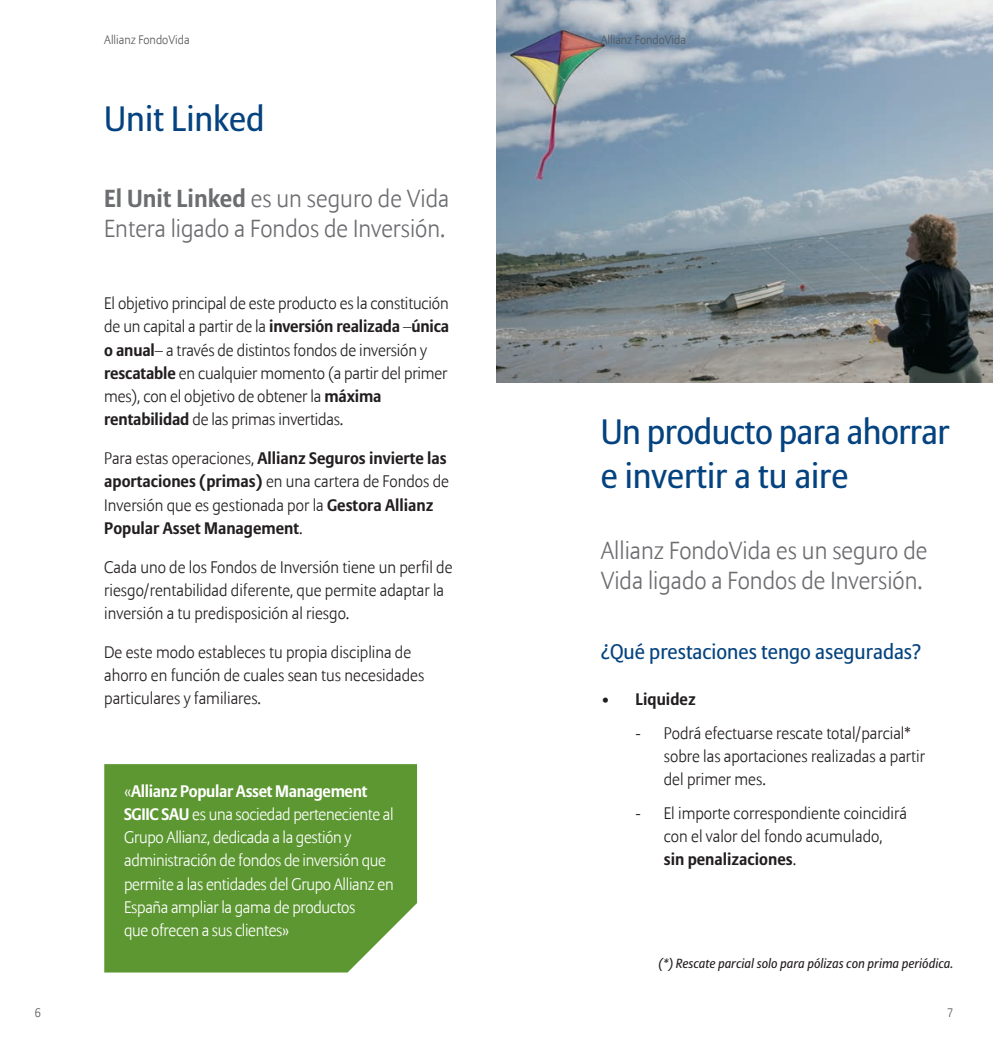
<style>
.page{position:relative;width:993px;height:1042px;background:#fff}
.page>*{position:absolute;margin:0;border:0;box-sizing:border-box;transform-origin:0 0}
.t1{font:35px/43.8px "Allianz Sans";color:#04437f}
.t2{font:300 24.5px/29.8px "Allianz Sans";color:#6c6d70}
.t3{font:21px "Allianz Sans";color:#04437f}
.t4{font:300 16.62px/23.3px "Allianz Sans";color:#231f20}
.t5{font:300 16.62px/23.3px "Allianz Sans";letter-spacing:-.02em;color:#fff}
.t6{font:700 16.62px/23.3px "Allianz Sans";color:#231f20}
.t7{font:italic 13.12px "Allianz Sans";color:#231f20}
.t8{font:300 12.25px "Allianz Sans";color:#57585a}
.s1{font-weight:700}
.s2{font-family:"Allianz Serif"}
.s3{font-weight:300}
</style>
<div class="page">
<img style="left:496px;top:0;width:496px;height:382px">
<div style="left:104px;top:764px;width:313px;height:208px;background:#5c9731"></div>
<p class="t8" style="left:35px;top:1007px;width:8px">6</p>
<p class="t8" style="left:104px;top:35px;width:87px">Allianz FondoVida</p>
<h1 class="t1" style="left:104px;top:100px;width:162px">Unit Linked</h1>
<h2 class="t2" style="left:104px;top:186px;width:346px"><span class="s1">El Unit Linked</span> es un seguro de Vida<br>Entera ligado a Fondos de Inversión.</h2>
<p class="t4" style="left:104px;top:293px;width:346px">El objetivo principal de este producto es la constitución de un capital a partir de la <span class="s1">inversión realizada</span> –<span class="s1">única o anual</span><span class="s2">–</span> a través de distintos fondos de inversión y <span class="s1">rescatable</span> en cualquier momento (a partir del primer mes), con el objetivo de obtener la <span class="s1">máxima rentabilidad</span> de las primas invertidas.</p>
<p class="t6" style="left:104px;top:449px;width:346px"><span class="s3">Para estas operaciones,</span> Allianz Seguros invierte las aportaciones (primas) <span class="s3">en una cartera de Fondos de Inversión que es gestionada por la</span> Gestora Allianz Popular Asset Management<span class="s3">.</span></p>
<p class="t4" style="left:104px;top:556px;width:349px">Cada uno de los Fondos de Inversión tiene un perfil de riesgo/rentabilidad diferente, que permite adaptar la inversión a tu predisposición al riesgo.</p>
<p class="t4" style="left:104px;top:642px;width:321px">De este modo estableces tu propia disciplina de ahorro en función de cuales sean tus necesidades particulares y familiares.</p>
<p class="t5" style="left:124px;top:780px;width:271px">«<span class="s1">Allianz Popular Asset Management SGIIC SAU</span> es una sociedad perteneciente al Grupo Allianz, dedicada a la gestión y administración de fondos de inversión que permite a las entidades del Grupo Allianz en España ampliar la gama de productos<br>que ofrecen a sus clientes»</p>
<p class="t8" style="left:600px;top:35px;width:87px">Allianz FondoVida</p>
<h1 class="t1" style="left:600px;top:412px;width:350px">Un producto para ahorrar e invertir a tu aire</h1>
<h2 class="t2" style="left:600px;top:538px;width:328px">Allianz FondoVida es un seguro de<br>Vida ligado a Fondos de Inversión.</h2>
<p class="t3" style="left:600px;top:642px;width:322px">¿Qué prestaciones tengo aseguradas?</p>
<p class="t6" style="left:600px;top:689px;width:96px">• Liquidez</p>
<p class="t4" style="left:663px;top:722px;width:262px;text-indent:-28px">- Podrá efectuarse rescate total/parcial* sobre las aportaciones realizadas a partir del primer mes.</p>
<p class="t4" style="left:663px;top:802px;width:244px;text-indent:-28px">- El importe correspondiente coincidirá con el valor del fondo acumulado, <span class="s1">sin penalizaciones</span>.</p>
<p class="t7" style="left:658px;top:958px;width:296px">(*) Rescate parcial solo para pólizas con prima periódica.</p>
<p class="t8" style="left:946px;top:1007px;width:8px">7</p>
</div>
